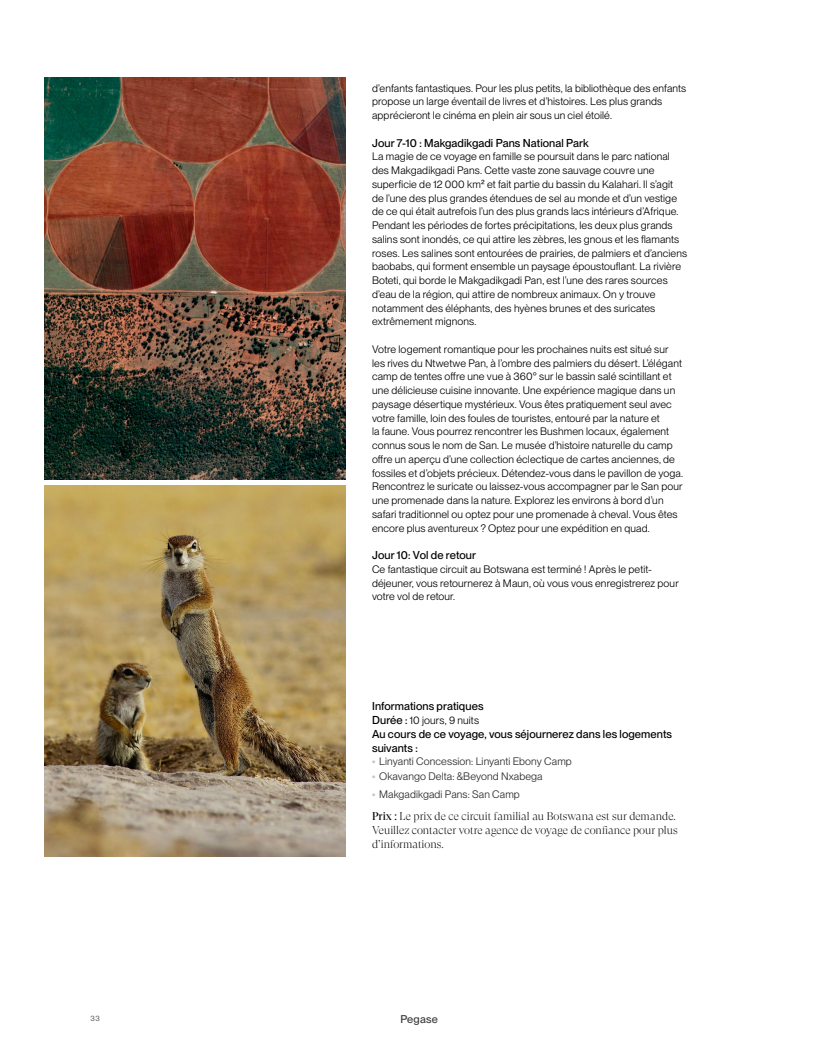
<style>
.page{position:relative;width:815px;height:1063px;background:#fff}
.page>*{position:absolute;margin:0;border:0;box-sizing:border-box;transform-origin:0 0}
.t1{font:500 11.25px/13.8px "PP Neue Montreal";letter-spacing:.01em;color:#000}
.t2{font:300 11.25px/13.8px "GT Super Display";color:#000}
.t3{font:500 11px "PP Neue Montreal";letter-spacing:.02em;color:#3c3c3b}
.t4{font:10.62px/13.8px "PP Neue Montreal";letter-spacing:.01em;color:#000}
.t5{font:10.62px/14.8px "PP Neue Montreal";letter-spacing:.01em;color:#282827}
.t6{font:7.5px "PP Neue Montreal";color:#3c3c3b}
.s1{font-weight:500;font-size:11.25px}
.s2{font-size:6.25px;color:#c6c6c6}
.s3{font-weight:400}
</style>
<div class="page">
<img style="left:45px;top:78px;width:301px;height:402px">
<img style="left:45px;top:485px;width:301px;height:372px">
<p class="t4" style="left:372px;top:81px;width:316px">d’enfants fantastiques. Pour les plus petits, la bibliothèque des enfants propose un large éventail de livres et d’histoires. Les plus grands apprécieront le cinéma en plein air sous un ciel étoilé.</p>
<p class="t1" style="left:372px;top:136px;width:218px">Jour 7-10 : Makgadikgadi Pans National Park</p>
<p class="t4" style="left:372px;top:150px;width:317px">La magie de ce voyage en famille se poursuit dans le parc national des Makgadikgadi Pans. Cette vaste zone sauvage couvre une superficie de 12 000 km² et fait partie du bassin du Kalahari. Il s’agit de l’une des plus grandes étendues de sel au monde et d’un vestige de ce qui était autrefois l’un des plus grands lacs intérieurs d’Afrique.<br>Pendant les périodes de fortes précipitations, les deux plus grands salins sont inondés, ce qui attire les zèbres, les gnous et les flamants roses. Les salines sont entourées de prairies, de palmiers et d’anciens baobabs, qui forment ensemble un paysage époustouflant. La rivière Boteti, qui borde le Makgadikgadi Pan, est l’une des rares sources d’eau de la région, qui attire de nombreux animaux. On y trouve notamment des éléphants, des hyènes brunes et des suricates extrêmement mignons.</p>
<p class="t4" style="left:372px;top:342px;width:313px">Votre logement romantique pour les prochaines nuits est situé sur les rives du Ntwetwe Pan, à l’ombre des palmiers du désert. L’élégant camp de tentes offre une vue à 360° sur le bassin salé scintillant et une délicieuse cuisine innovante. Une expérience magique dans un paysage désertique mystérieux. Vous êtes pratiquement seul avec votre famille, loin des foules de touristes, entouré par la nature et<br>la faune. Vous pourrez rencontrer les Bushmen locaux, également connus sous le nom de San. Le musée d’histoire naturelle du camp offre un aperçu d’une collection éclectique de cartes anciennes, de fossiles et d’objets précieux. Détendez-vous dans le pavillon de yoga.<br>Rencontrez le suricate ou laissez-vous accompagner par le San pour une promenade dans la nature. Explorez les environs à bord d’un safari traditionnel ou optez pour une promenade à cheval. Vous êtes encore plus aventureux ? Optez pour une expédition en quad.</p>
<p class="t1" style="left:372px;top:548px;width:106px">Jour 10: Vol de retour</p>
<p class="t4" style="left:372px;top:562px;width:308px">Ce fantastique circuit au Botswana est terminé ! Après le petit&shy;déjeuner, vous retournerez à Maun, où vous vous enregistrerez pour votre vol de retour.</p>
<p class="t1" style="left:372px;top:700px;width:113px">Informations pratiques</p>
<p class="t4" style="left:372px;top:714px;width:108px"><span class="s1">Durée :</span> 10 jours, 9 nuits</p>
<p class="t1" style="left:372px;top:727px;width:302px">Au cours de ce voyage, vous séjournerez dans les logements suivants :</p>
<p class="t5" style="left:372px;top:754px;width:201px"><span class="s2">˥</span> Linyanti Concession: Linyanti Ebony Camp <span class="s2">˥</span> Okavango Delta: &amp;Beyond Nxabega</p>
<p class="t5" style="left:372px;top:786px;width:149px"><span class="s2">˥</span> Makgadikgadi Pans: San Camp</p>
<p class="t2" style="left:372px;top:810px;width:307px"><span class="s3">Prix :</span> Le prix de ce circuit familial au Botswana est sur demande.<br>Veuillez contacter votre agence de voyage de confiance pour plus d’informations.</p>
<p class="t6" style="left:90px;top:1014px;width:12px">33</p>
<p class="t3" style="left:400px;top:1012px;width:39px">Pegase</p>
</div>
